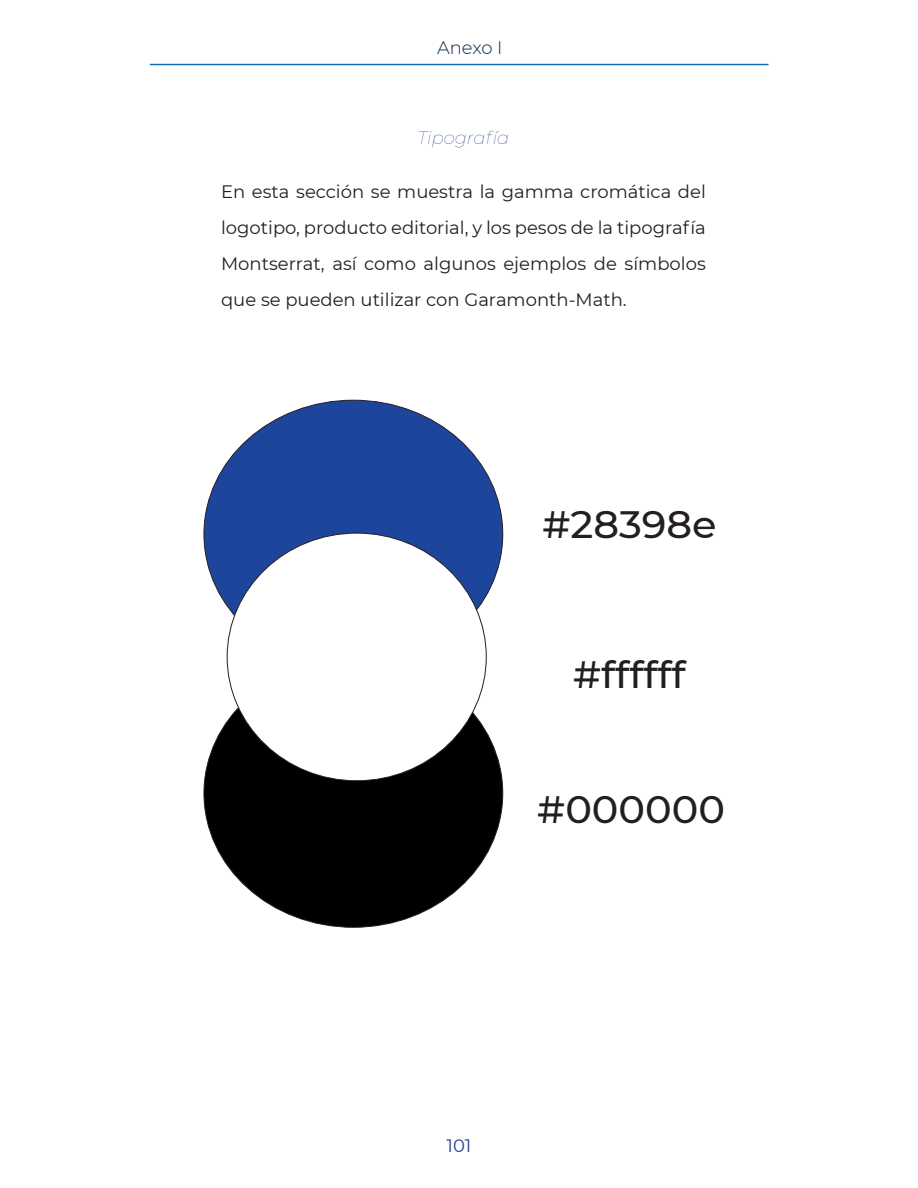
<style>
.page{position:relative;width:918px;height:1188px;background:#fff}
.page>*{position:absolute;margin:0;border:0;box-sizing:border-box;transform-origin:0 0}
.t1{font:500 38.1px "Montserrat";color:#231f20;scale:1.05 1}
.Párrafo_alemán{font:18px/36px "Montserrat";color:#231f20;text-align:justify}
.sub_sub_título{font:italic 100 18px "Montserrat";color:#253f8e}
.t2{font:300 18px "Montserrat";letter-spacing:-.01em;color:#072744}
.t3{font:18px "Montserrat";color:#253f8e}
</style>
<div class="page">
<hr style="left:150px;top:64px;width:619px;height:1px;background:#136fb8">
<div style="left:204px;top:400px;width:299px;height:268px;background:#1e459c;border-radius:50%"></div>
<div style="left:204px;top:659px;width:299px;height:268px;background:#000001;border-radius:50%"></div>
<div style="left:227px;top:533px;width:259px;height:248px;background:#fff;border-radius:50%"></div>
<p class="t2" style="left:437px;top:35px;width:67px">Anexo I</p>
<p class="sub_sub_título" style="left:418px;top:126px;width:93px">Tipografía</p>
<p class="Párrafo_alemán" style="left:221px;top:173px;width:486px">En esta sección se muestra la gamma cromática del logotipo, producto editorial, y los pesos de la tipografía Montserrat, así como algunos ejemplos de símbolos que se pueden utilizar con Garamonth-Math.</p>
<h1 class="t1" style="left:542px;top:497px;width:167px">#28398e</h1>
<h1 class="t1" style="left:573px;top:648px;width:109px">#ffffff</h1>
<h1 class="t1" style="left:537px;top:783px;width:180px">#000000</h1>
<p class="t3" style="left:447px;top:1133px;width:26px">101</p>
</div>
